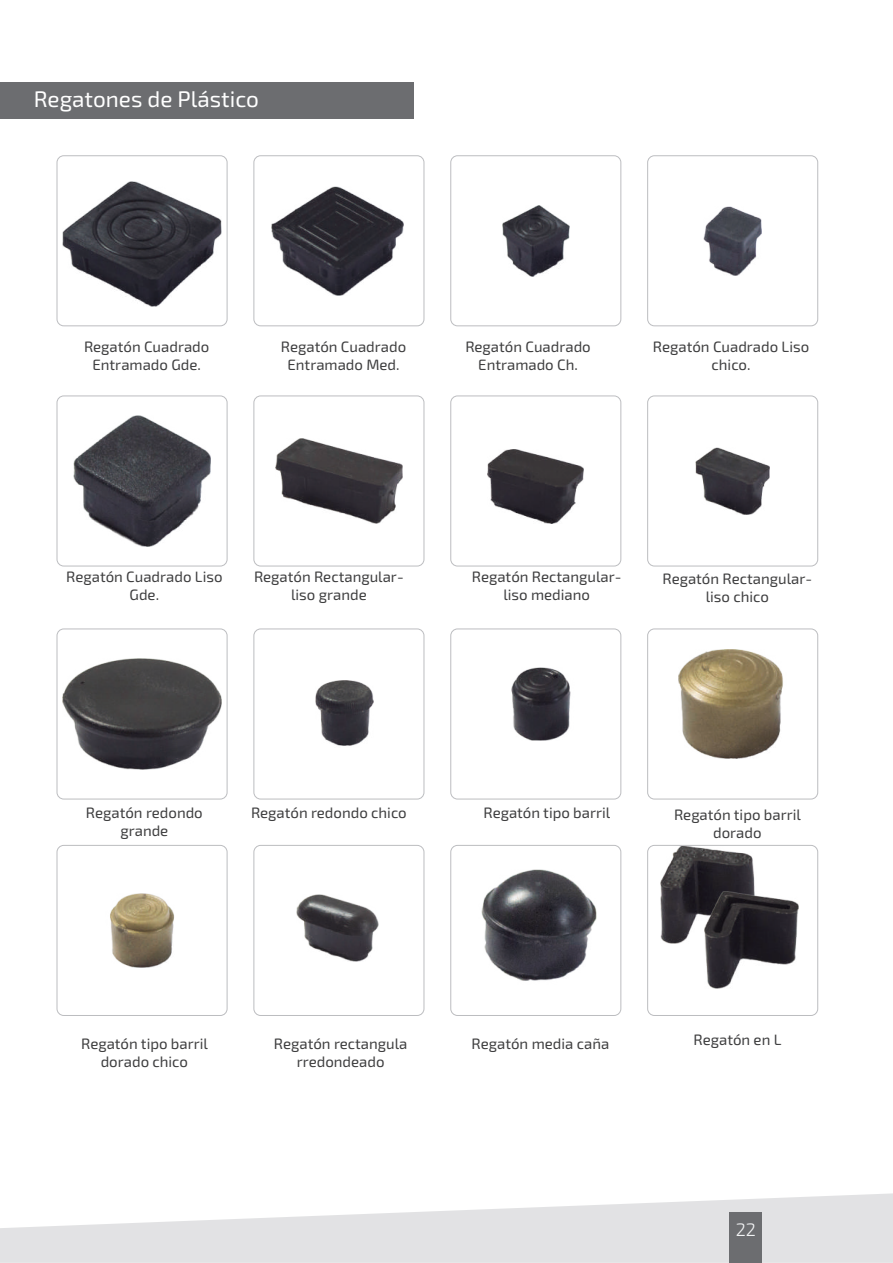
<style>
.page{position:relative;width:893px;height:1263px;background:#fff}
.page>*{position:absolute;margin:0;border:0;box-sizing:border-box;transform-origin:0 0}
.t1{font:22.5px "Exo 2";color:#fff}
.t2{font:300 18px "Exo 2";color:#f2f3f4}
.t3{font:15px/18px "Exo 2";color:#3e3e3f;text-align:center}
</style>
<div class="page">
<svg style="left:0;top:1193px;width:893px;height:70px;fill:#e2e2e4"></svg>
<div style="left:730px;top:1212px;width:32px;height:51px;background:#6c6d70"></div>
<div style="left:0;top:82px;width:414px;height:37px;background:#6c6d70"></div>
<img style="left:62px;top:659px;width:160px;height:110px">
<img style="left:315px;top:680px;width:58px;height:66px">
<img style="left:276px;top:438px;width:126px;height:85px">
<img style="left:488px;top:449px;width:96px;height:74px">
<img style="left:696px;top:447px;width:74px;height:68px">
<img style="left:297px;top:894px;width:82px;height:67px">
<img style="left:660px;top:847px;width:95px;height:96px">
<img style="left:705px;top:891px;width:94px;height:98px">
<div style="left:57px;top:155px;width:170px;height:171px;border:1px solid #bcbdc0;border-radius:7px"></div>
<div style="left:253px;top:155px;width:171px;height:171px;border:1px solid #bcbdc0;border-radius:7px"></div>
<div style="left:450px;top:155px;width:171px;height:171px;border:1px solid #bcbdc0;border-radius:7px"></div>
<div style="left:647px;top:155px;width:171px;height:171px;border:1px solid #bcbdc0;border-radius:7px"></div>
<div style="left:57px;top:628px;width:170px;height:171px;border:1px solid #bcbdc0;border-radius:7px"></div>
<div style="left:253px;top:628px;width:171px;height:171px;border:1px solid #bcbdc0;border-radius:7px"></div>
<div style="left:450px;top:628px;width:171px;height:171px;border:1px solid #bcbdc0;border-radius:7px"></div>
<div style="left:647px;top:628px;width:171px;height:171px;border:1px solid #bcbdc0;border-radius:7px"></div>
<div style="left:57px;top:845px;width:170px;height:171px;border:1px solid #bcbdc0;border-radius:7px"></div>
<div style="left:253px;top:845px;width:171px;height:171px;border:1px solid #bcbdc0;border-radius:7px"></div>
<div style="left:450px;top:845px;width:171px;height:171px;border:1px solid #bcbdc0;border-radius:7px"></div>
<div style="left:647px;top:845px;width:171px;height:171px;border:1px solid #bcbdc0;border-radius:7px"></div>
<img style="left:63px;top:182px;width:158px;height:124px">
<img style="left:272px;top:186px;width:132px;height:109px">
<img style="left:73px;top:416px;width:138px;height:130px">
<img style="left:502px;top:205px;width:67px;height:71px">
<img style="left:704px;top:207px;width:58px;height:68px">
<div style="left:57px;top:396px;width:170px;height:170px;border:1px solid #bcbdc0;border-radius:7px"></div>
<div style="left:253px;top:396px;width:171px;height:170px;border:1px solid #bcbdc0;border-radius:7px"></div>
<div style="left:450px;top:396px;width:171px;height:170px;border:1px solid #bcbdc0;border-radius:7px"></div>
<div style="left:647px;top:396px;width:171px;height:170px;border:1px solid #bcbdc0;border-radius:7px"></div>
<img style="left:678px;top:650px;width:105px;height:108px">
<img style="left:110px;top:894px;width:64px;height:73px">
<img style="left:511px;top:668px;width:60px;height:72px">
<img style="left:481px;top:869px;width:115px;height:112px">
<h1 class="t1" style="left:34px;top:86px;width:227px">Regatones de Plástico</h1>
<p class="t3" style="left:84px;top:338px;width:127px">Regatón Cuadrado<br>Entramado Gde.</p>
<p class="t3" style="left:281px;top:338px;width:127px">Regatón Cuadrado<br>Entramado Med.</p>
<p class="t3" style="left:465px;top:338px;width:127px">Regatón Cuadrado<br>Entramado Ch.</p>
<p class="t3" style="left:653px;top:338px;width:158px">Regatón Cuadrado Liso chico.</p>
<p class="t3" style="left:66px;top:568px;width:158px">Regatón Cuadrado Liso<br>Gde.</p>
<p class="t3" style="left:472px;top:568px;width:151px">Regatón Rectangular&shy;liso mediano</p>
<p class="t3" style="left:254px;top:568px;width:151px">Regatón Rectangular&shy;liso grande</p>
<p class="t3" style="left:662px;top:570px;width:151px">Regatón Rectangular&shy;liso chico</p>
<p class="t3" style="left:86px;top:804px;width:118px">Regatón redondo grande</p>
<p class="t3" style="left:251px;top:804px;width:157px">Regatón redondo chico</p>
<p class="t3" style="left:483px;top:804px;width:128px">Regatón tipo barril</p>
<p class="t3" style="left:674px;top:806px;width:128px">Regatón tipo barril dorado</p>
<p class="t3" style="left:81px;top:1035px;width:128px">Regatón tipo barril dorado chico</p>
<p class="t3" style="left:274px;top:1035px;width:135px">Regatón rectangula</p>
<p class="t3" style="left:472px;top:1035px;width:139px">Regatón media caña</p>
<p class="t3" style="left:297px;top:1053px;width:89px">rredondeado</p>
<p class="t3" style="left:693px;top:1031px;width:89px">Regatón en L</p>
<p class="t2" style="left:736px;top:1219px;width:22px">22</p>
</div>
